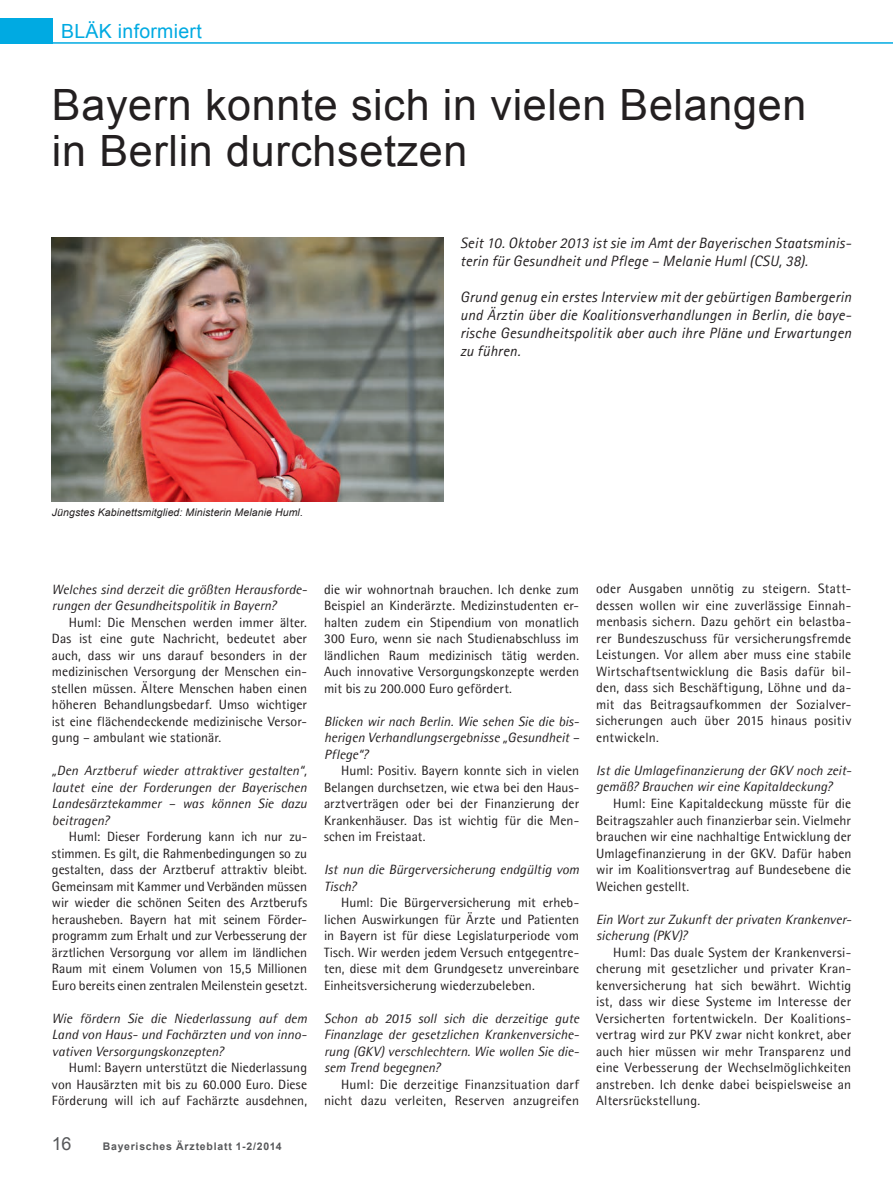
<style>
.page{position:relative;width:893px;height:1192px;background:#fff}
.page>*{position:absolute;margin:0;border:0;box-sizing:border-box;transform-origin:0 0}
.t1{font:43.2px/46.2px "Arial";letter-spacing:.015em;color:#231f20}
.t2{font:19.5px "Arial";letter-spacing:.015em;color:#00aae2}
.t3{font:18px "Arial";color:#57585a}
.t4{font:italic 15px/18px "Agfa Rotis Sans Serif";letter-spacing:.01em;color:#231f20}
.t5{font:13.5px/16.5px "Agfa Rotis Semisans";letter-spacing:.005em;color:#231f20;text-align:justify}
.t6{font:italic 13.5px/16.5px "Agfa Rotis Semisans";color:#231f20}
.t7{font:italic 10.5px "Arial";letter-spacing:.01em;color:#231f20}
.t8{font:700 10.5px "Arial";letter-spacing:.07em;color:#57585a}
</style>
<div class="page">
<div style="left:0;top:18px;width:53px;height:26px;background:#00aae2"></div>
<hr style="left:26px;top:42px;width:867px;height:2px;background:#00aae2">
<img style="left:52px;top:237px;width:391px;height:264px">
<h2 class="t2" style="left:61px;top:17px;width:142px">BLÄK informiert</h2>
<h1 class="t1" style="left:52px;top:81px;width:756px">Bayern konnte sich in vielen Belangen in Berlin durchsetzen</h1>
<p class="t4" style="left:460px;top:234px;width:393px">Seit 10. Oktober 2013 ist sie im Amt der Bayerischen Staatsminis&shy;terin für Gesundheit und Pflege – Melanie Huml (CSU, 38).</p>
<p class="t4" style="left:460px;top:288px;width:393px;text-align:justify">Grund genug ein erstes Interview mit der gebürtigen Bambergerin und Ärztin über die Koalitionsverhandlungen in Berlin, die baye&shy;rische Gesundheitspolitik aber auch ihre Pläne und Erwartungen zu führen.</p>
<p class="t7" style="left:52px;top:505px;width:253px">Jüngstes Kabinettsmitglied: Ministerin Melanie Huml.</p>
<p class="t6" style="left:52px;top:580px;width:257px">Welches sind derzeit die größten Herausforde&shy;rungen der Gesundheitspolitik in Bayern?</p>
<p class="t5" style="left:52px;top:613px;width:257px;text-indent:17px">Huml: Die Menschen werden immer älter.<br>Das ist eine gute Nachricht, bedeutet aber auch, dass wir uns darauf besonders in der medizinischen Versorgung der Menschen ein&shy;stellen müssen. Ältere Menschen haben einen höheren Behandlungsbedarf. Umso wichtiger ist eine flächendeckende medizinische Versor&shy;gung – ambulant wie stationär.</p>
<p class="t6" style="left:52px;top:762px;width:256px;text-align:justify">„Den Arztberuf wieder attraktiver gestalten“, lautet eine der Forderungen der Bayerischen Landesärztekammer – was können Sie dazu beitragen?</p>
<p class="t5" style="left:52px;top:828px;width:257px;text-indent:17px">Huml: Dieser Forderung kann ich nur zu&shy;stimmen. Es gilt, die Rahmenbedingungen so zu gestalten, dass der Arztberuf attraktiv bleibt.<br>Gemeinsam mit Kammer und Verbänden müssen wir wieder die schönen Seiten des Arztberufs herausheben. Bayern hat mit seinem Förder&shy;programm zum Erhalt und zur Verbesserung der ärztlichen Versorgung vor allem im ländlichen Raum mit einem Volumen von 15,5 Millionen Euro bereits einen zentralen Meilenstein gesetzt.</p>
<p class="t6" style="left:52px;top:1009px;width:257px;text-align:justify">Wie fördern Sie die Niederlassung auf dem Land von Haus- und Fachärzten und von inno&shy;vativen Versorgungskonzepten?</p>
<p class="t5" style="left:52px;top:1059px;width:257px;text-indent:17px">Huml: Bayern unterstützt die Niederlassung von Hausärzten mit bis zu 60.000 Euro. Diese Förderung will ich auf Fachärzte ausdehnen,</p>
<h3 class="t3" style="left:52px;top:1131px;width:21px">16</h3>
<p class="t8" style="left:103px;top:1138px;width:180px">Bayerisches Ärzteblatt 1-2/2014</p>
<p class="t5" style="left:324px;top:580px;width:257px">die wir wohnortnah brauchen. Ich denke zum Beispiel an Kinderärzte. Medizinstudenten er&shy;halten zudem ein Stipendium von monatlich 300 Euro, wenn sie nach Studienabschluss im ländlichen Raum medizinisch tätig werden.<br>Auch innovative Versorgungskonzepte werden mit bis zu 200.000 Euro gefördert.</p>
<p class="t6" style="left:324px;top:712px;width:257px;text-align:justify">Blicken wir nach Berlin. Wie sehen Sie die bis&shy;herigen Verhandlungsergebnisse „Gesundheit – Pflege“?</p>
<p class="t5" style="left:324px;top:762px;width:257px;text-indent:17px">Huml: Positiv. Bayern konnte sich in vielen Belangen durchsetzen, wie etwa bei den Haus&shy;arztverträgen oder bei der Finanzierung der Krankenhäuser. Das ist wichtig für die Men&shy;schen im Freistaat.</p>
<p class="t6" style="left:324px;top:861px;width:257px">Ist nun die Bürgerversicherung endgültig vom<br>Tisch?</p>
<p class="t5" style="left:324px;top:894px;width:257px;text-indent:17px">Huml: Die Bürgerversicherung mit erheb&shy;lichen Auswirkungen für Ärzte und Patienten in Bayern ist für diese Legislaturperiode vom Tisch. Wir werden jedem Versuch entgegentre&shy;ten, diese mit dem Grundgesetz unvereinbare Einheitsversicherung wiederzubeleben.</p>
<p class="t6" style="left:324px;top:1009px;width:257px;text-align:justify">Schon ab 2015 soll sich die derzeitige gute Finanzlage der gesetzlichen Krankenversiche&shy;rung (GKV) verschlechtern. Wie wollen Sie die&shy;sem Trend begegnen?</p>
<p class="t5" style="left:324px;top:1075px;width:257px;text-align:right">Huml: Die derzeitige Finanzsituation darf nicht dazu verleiten, Reserven anzugreifen</p>
<p class="t5" style="left:596px;top:580px;width:257px">oder Ausgaben unnötig zu steigern. Statt&shy;dessen wollen wir eine zuverlässige Einnah&shy;menbasis sichern. Dazu gehört ein belastba&shy;rer Bundeszuschuss für versicherungsfremde Leistungen. Vor allem aber muss eine stabile Wirtschaftsentwicklung die Basis dafür bil&shy;den, dass sich Beschäftigung, Löhne und da&shy;mit das Beitragsaufkommen der Sozialver&shy;sicherungen auch über 2015 hinaus positiv entwickeln.</p>
<p class="t6" style="left:596px;top:761px;width:257px">Ist die Umlagefinanzierung der GKV noch zeit&shy;gemäß? Brauchen wir eine Kapitaldeckung?</p>
<p class="t5" style="left:596px;top:795px;width:257px;text-indent:17px">Huml: Eine Kapitaldeckung müsste für die Beitragszahler auch finanzierbar sein. Vielmehr brauchen wir eine nachhaltige Entwicklung der Umlagefinanzierung in der GKV. Dafür haben wir im Koalitionsvertrag auf Bundesebene die Weichen gestellt.</p>
<p class="t6" style="left:596px;top:910px;width:257px">Ein Wort zur Zukunft der privaten Krankenver&shy;sicherung (PKV)?</p>
<p class="t5" style="left:596px;top:943px;width:257px;text-indent:17px">Huml: Das duale System der Krankenversi&shy;cherung mit gesetzlicher und privater Kran&shy;kenversicherung hat sich bewährt. Wichtig ist, dass wir diese Systeme im Interesse der Versicherten fortentwickeln. Der Koalitions&shy;vertrag wird zur PKV zwar nicht konkret, aber auch hier müssen wir mehr Transparenz und eine Verbesserung der Wechselmöglichkeiten anstreben. Ich denke dabei beispielsweise an Altersrückstellung.</p>
</div>
